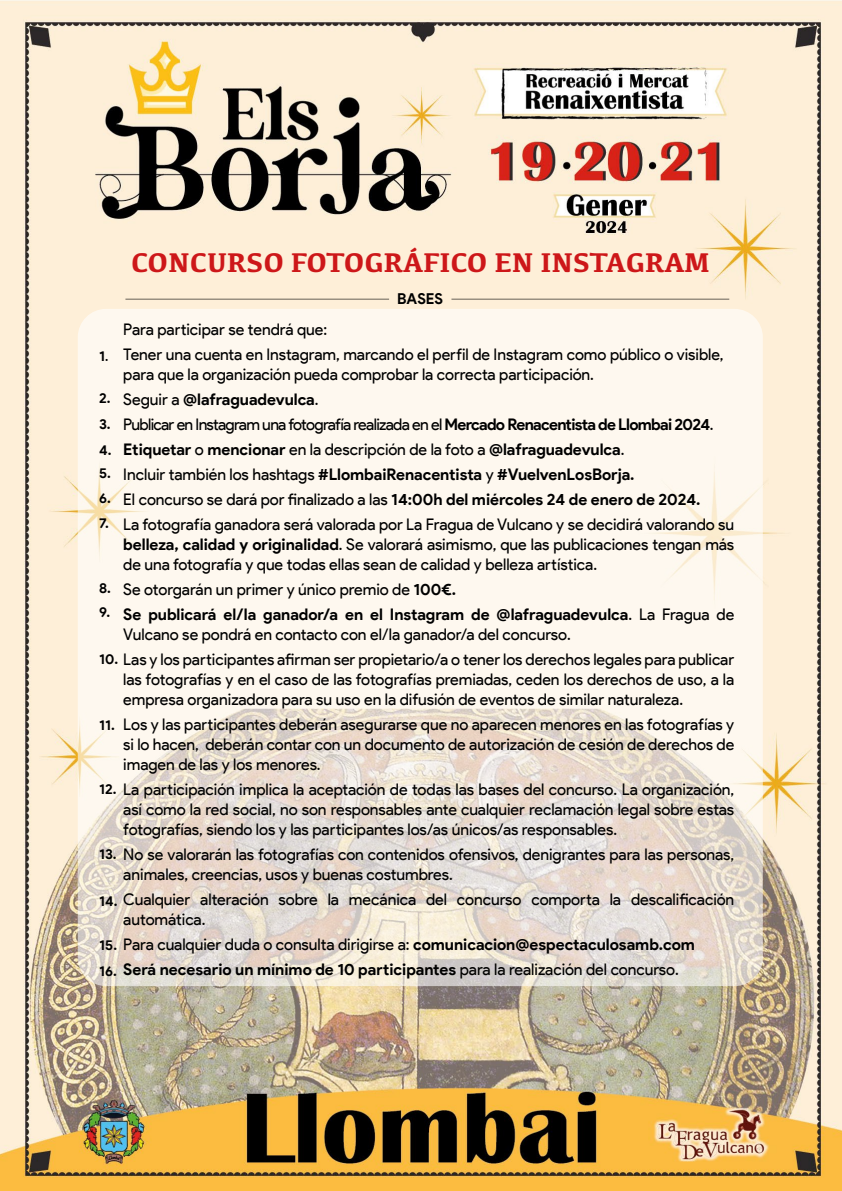
<style>
.page{position:relative;width:842px;height:1191px;background:#fff}
.page>*{position:absolute;margin:0;border:0;box-sizing:border-box;transform-origin:0 0}
.t1{font:700 28px "Kefa";color:#cd1719}
.t2{font:16px/25px "Product Sans";letter-spacing:-.005em;color:#000}
.t3{font:700 16px/25px "Product Sans";color:#000}
.t4{font:700 15px "Product Sans";color:#000}
.t5{font:700 14px/24.7px "Product Sans";color:#000;text-align:justify}
.s1{font-weight:700}
.s2{font-weight:400}
.s3{font-size:12px}
</style>
<div class="page">
<img style="left:0;top:0;width:842px;height:1191px">
<svg style="left:78px;top:309px;width:685px;height:677px;fill:#fef8ef"></svg>
<hr style="left:451px;top:299px;width:278px;height:1px;background:#000">
<hr style="left:125px;top:299px;width:264px;height:1px;background:#000">
<h1 class="t1" style="left:131px;top:244px;width:580px">CONCURSO FOTOGRÁFICO EN INSTAGRAM</h1>
<p class="t4" style="left:397px;top:289px;width:47px">BASES</p>
<p class="t2" style="left:123px;top:317px;width:602px">Para participar se tendrá que:<br>Tener una cuenta en Instagram, marcando el perfil de Instagram como público o visible,</p>
<p class="t2" style="left:123px;top:362px;width:612px">para que la organización pueda comprobar la correcta participación.<br>Seguir a <span class="s1">@lafraguadevulca</span>.<br>Publicar en Instagram una fotografía realizada en el <span class="s1">Mercado Renacentista de Llombai 2024</span>.<br><span class="s1">Etiquetar</span> o <span class="s1">mencionar</span> en la descripción de la foto a <span class="s1">@lafraguadevulca</span>.<br>Incluir también los hashtags <span class="s1">#LlombaiRenacentista</span> y <span class="s1">#VuelvenLosBorja.<br></span>El concurso se dará por finalizado a las <span class="s1">14:00h del miércoles 24 de enero de 2024.<br></span>La fotografía ganadora será valorada por La Fragua de Vulcano y se decidirá valorando su</p>
<p class="t2" style="left:123px;top:534px;width:612px;line-height:20px"><span class="s1">belleza, calidad y originalidad</span>. Se valorará asimismo, que las publicaciones tengan más de una fotografía y que todas ellas sean de calidad y belleza artística.</p>
<p class="t3" style="left:123px;top:577px;width:612px"><span class="s2">Se otorgarán un primer y único premio de</span> 100€.<br>Se publicará el/la ganador/a en el Instagram de @lafraguadevulca<span class="s2">. La Fragua de</span></p>
<p class="t2" style="left:123px;top:622px;width:612px">Vulcano se pondrá en contacto con el/la ganador/a del concurso.<br>Las y los participantes afirman ser propietario/a o tener los derechos legales para publicar</p>
<p class="t2" style="left:123px;top:669px;width:612px;line-height:20px">las fotografías y en el caso de las fotografías premiadas, ceden los derechos de uso, a la empresa organizadora para su uso en la difusión de eventos de similar naturaleza.</p>
<p class="t2" style="left:123px;top:714px;width:612px;line-height:20px;text-align:justify">Los y las participantes deberán asegurarse que no aparecen menores en las fotografías y si lo hacen, deberán contar con un documento de autorización de cesión de derechos de imagen de las y los menores.</p>
<p class="t2" style="left:123px;top:779px;width:612px;line-height:20px;text-align:justify">La participación implica la aceptación de todas las bases del concurso. La organización, así como la red social, no son responsables ante cualquier reclamación legal sobre estas fotografías, siendo los y las participantes los/as únicos/as responsables.</p>
<p class="t2" style="left:123px;top:844px;width:612px;line-height:20px">No se valorarán las fotografías con contenidos ofensivos, denigrantes para las personas, animales, creencias, usos y buenas costumbres.</p>
<p class="t2" style="left:123px;top:889px;width:612px;line-height:20px">Cualquier alteración sobre la mecánica del concurso comporta la descalificación automática.</p>
<p class="t3" style="left:123px;top:932px;width:573px"><span class="s2">Para cualquier duda o consulta dirigirse a:</span> comunicacion@espectaculosamb.com<br>Será necesario un mínimo de 10 participantes <span class="s2">para la realización del concurso.</span></p>
<p class="t5" style="left:99px;top:344px;width:11px">1<span class="s3">.</span></p>
<p class="t5" style="left:99px;top:385px;width:14px;line-height:26.1px">2.<br>3.<br>4.</p>
<p class="t5" style="left:99px;top:461px;width:13px">5.<br>6.<br>7.</p>
<p class="t5" style="left:99px;top:575px;width:13px">8.<br>9.</p>
<p class="t5" style="left:99px;top:647px;width:20px">10.</p>
<p class="t5" style="left:99px;top:712px;width:17px">11.</p>
<p class="t5" style="left:99px;top:777px;width:19px">12.</p>
<p class="t5" style="left:99px;top:841px;width:19px">13.</p>
<p class="t5" style="left:99px;top:889px;width:20px">14.</p>
<p class="t5" style="left:99px;top:932px;width:19px;line-height:25.9px">15.<br>16.</p>
</div>
